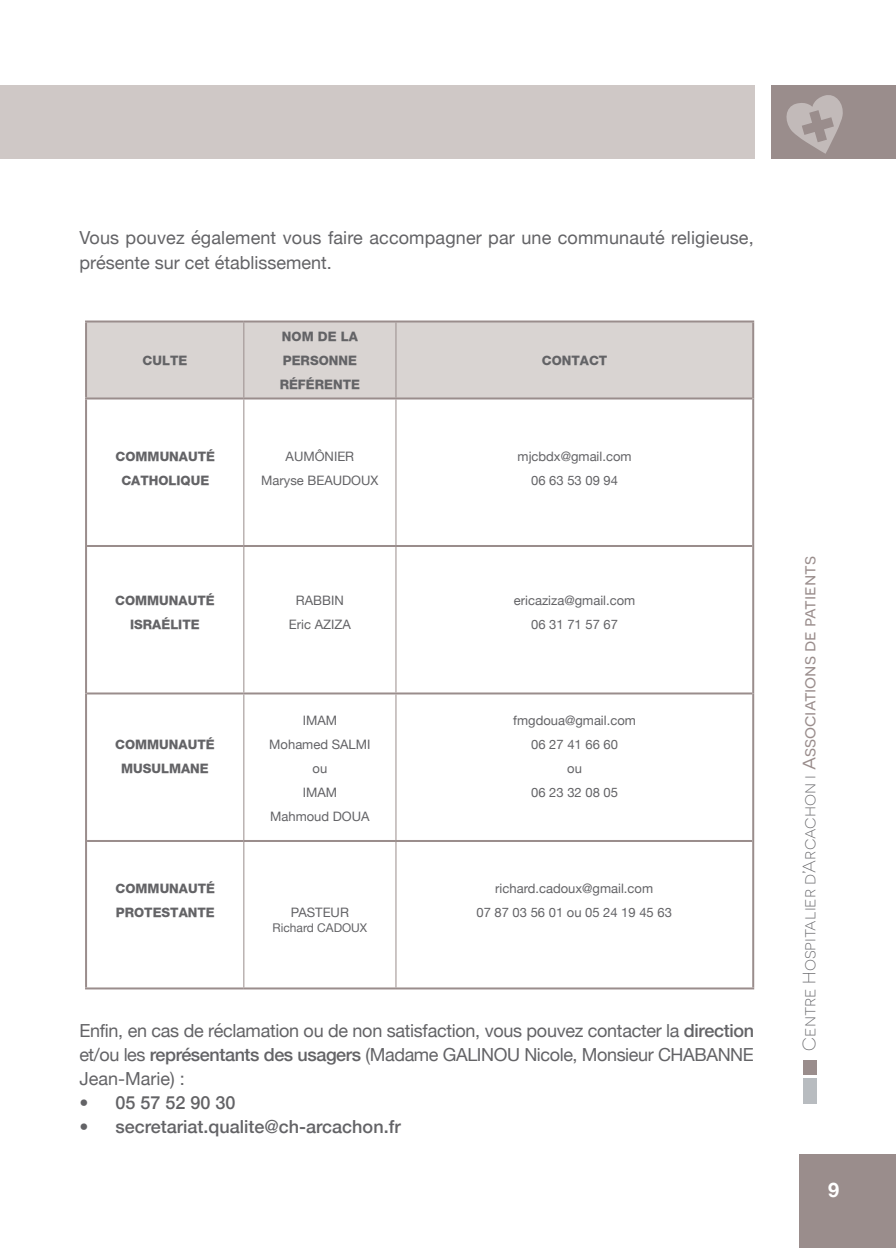
<style>
.page{position:relative;width:896px;height:1248px;background:#fff}
.page>*{position:absolute;margin:0;border:0;box-sizing:border-box;transform-origin:0 0}
.t1{font:700 20px "Helvetica Neue";color:#fff}
.CORPS_DE_TEXTE{font:18px/24px "Helvetica Neue";color:#636366}
.t2{font:300 18px "Novecentosanswide";color:#636366}
.t3{font:500 18px "Helvetica Neue";color:#636366}
.liste_corps{font:13px "Helvetica Neue";color:#636366}
.liste_corps-2{font:800 13px/24px "Helvetica Neue";color:#636366;text-align:center}
.CORPS_DE_TEXTE-2{font:12px "Helvetica Neue";color:#636366}
.s1{font-weight:500}
.s2{font-weight:400;color:#9a8d8c}
</style>
<div class="page">
<div style="left:802px;top:1060px;width:14px;height:14px;background:#9a8d8c"></div>
<div style="left:802px;top:1078px;width:14px;height:25px;background:#b8bcc0"></div>
<div style="left:799px;top:1154px;width:97px;height:93px;background:#9a8d8c"></div>
<div style="left:0;top:85px;width:754px;height:74px;background:#cfc8c6"></div>
<div style="left:771px;top:85px;width:125px;height:74px;background:#9a8d8c"></div>
<svg style="left:786px;top:95px;width:57px;height:59px"></svg>
<div style="left:87px;top:322px;width:665px;height:75px;background:#d9d4d2"></div>
<hr style="left:243px;top:322px;width:1px;height:75px;background:#9a8d8c">
<hr style="left:85px;top:320px;width:159px;height:2px;background:#9a8d8c">
<hr style="left:85px;top:322px;width:2px;height:75px;background:#9a8d8c">
<hr style="left:244px;top:320px;width:152px;height:2px;background:#9a8d8c">
<hr style="left:85px;top:397px;width:159px;height:2px;background:#9a8d8c">
<hr style="left:244px;top:397px;width:152px;height:2px;background:#9a8d8c">
<hr style="left:85px;top:399px;width:2px;height:147px;background:#9a8d8c">
<hr style="left:243px;top:399px;width:1px;height:146px;background:#9a8d8c">
<hr style="left:87px;top:545px;width:157px;height:2px;background:#9a8d8c">
<hr style="left:244px;top:545px;width:152px;height:2px;background:#9a8d8c">
<hr style="left:87px;top:692px;width:157px;height:2px;background:#9a8d8c">
<hr style="left:87px;top:839px;width:157px;height:2px;background:#9a8d8c">
<hr style="left:85px;top:987px;width:159px;height:2px;background:#9a8d8c">
<hr style="left:85px;top:546px;width:2px;height:147px;background:#9a8d8c">
<hr style="left:243px;top:547px;width:1px;height:145px;background:#9a8d8c">
<hr style="left:85px;top:693px;width:2px;height:147px;background:#9a8d8c">
<hr style="left:244px;top:692px;width:152px;height:2px;background:#9a8d8c">
<hr style="left:243px;top:694px;width:1px;height:145px;background:#9a8d8c">
<hr style="left:85px;top:840px;width:2px;height:147px;background:#9a8d8c">
<hr style="left:244px;top:839px;width:152px;height:2px;background:#9a8d8c">
<hr style="left:243px;top:841px;width:1px;height:146px;background:#9a8d8c">
<hr style="left:244px;top:987px;width:152px;height:2px;background:#9a8d8c">
<hr style="left:396px;top:320px;width:358px;height:2px;background:#9a8d8c">
<hr style="left:396px;top:397px;width:356px;height:2px;background:#9a8d8c">
<hr style="left:396px;top:545px;width:356px;height:2px;background:#9a8d8c">
<hr style="left:396px;top:692px;width:356px;height:2px;background:#9a8d8c">
<hr style="left:396px;top:839px;width:356px;height:2px;background:#9a8d8c">
<hr style="left:396px;top:987px;width:358px;height:2px;background:#9a8d8c">
<hr style="left:396px;top:322px;width:1px;height:75px;background:#9a8d8c">
<hr style="left:396px;top:399px;width:1px;height:146px;background:#9a8d8c">
<hr style="left:396px;top:547px;width:1px;height:145px;background:#9a8d8c">
<hr style="left:396px;top:694px;width:1px;height:145px;background:#9a8d8c">
<hr style="left:396px;top:841px;width:1px;height:146px;background:#9a8d8c">
<hr style="left:752px;top:322px;width:2px;height:76px;background:#9a8d8c">
<hr style="left:752px;top:398px;width:2px;height:148px;background:#9a8d8c">
<hr style="left:752px;top:546px;width:2px;height:147px;background:#9a8d8c">
<hr style="left:752px;top:693px;width:2px;height:147px;background:#9a8d8c">
<hr style="left:752px;top:840px;width:2px;height:147px;background:#9a8d8c">
<p class="CORPS_DE_TEXTE" style="left:79px;top:227px;width:676px">Vous pouvez également vous faire accompagner par une communauté religieuse, présente sur cet établissement.</p>
<p class="liste_corps-2" style="left:143px;top:348px;width:46px">CULTE</p>
<p class="liste_corps-2" style="left:280px;top:324px;width:82px;text-align:left">NOM DE LA<br>PERSONNE<br>RÉFÉRENTE</p>
<p class="liste_corps-2" style="left:116px;top:444px;width:101px">COMMUNAUTÉ<br>CATHOLIQUE</p>
<p class="liste_corps" style="left:286px;top:446px;width:70px">AUMÔNIER</p>
<p class="liste_corps" style="left:261px;top:470px;width:119px">Maryse BEAUDOUX</p>
<p class="liste_corps-2" style="left:115px;top:588px;width:101px">COMMUNAUTÉ<br>ISRAÉLITE</p>
<p class="liste_corps" style="left:296px;top:590px;width:49px">RABBIN</p>
<p class="liste_corps" style="left:289px;top:614px;width:63px">Eric AZIZA</p>
<p class="liste_corps-2" style="left:115px;top:732px;width:101px">COMMUNAUTÉ<br>MUSULMANE</p>
<p class="liste_corps-2" style="left:116px;top:876px;width:101px;text-align:left">COMMUNAUTÉ<br>PROTESTANTE</p>
<p class="liste_corps" style="left:303px;top:710px;width:36px">IMAM</p>
<p class="liste_corps" style="left:269px;top:734px;width:103px">Mohamed SALMI</p>
<p class="liste_corps" style="left:312px;top:758px;width:16px">ou</p>
<p class="liste_corps" style="left:303px;top:782px;width:36px">IMAM</p>
<p class="liste_corps" style="left:270px;top:806px;width:101px">Mahmoud DOUA</p>
<p class="liste_corps" style="left:291px;top:902px;width:60px">PASTEUR</p>
<p class="CORPS_DE_TEXTE-2" style="left:272px;top:918px;width:96px">Richard CADOUX</p>
<p class="liste_corps-2" style="left:542px;top:348px;width:67px">CONTACT</p>
<p class="liste_corps" style="left:517px;top:446px;width:115px">mjcbdx@gmail.com</p>
<p class="liste_corps" style="left:531px;top:470px;width:88px">06 63 53 09 94</p>
<p class="liste_corps" style="left:514px;top:590px;width:123px">ericaziza@gmail.com</p>
<p class="liste_corps" style="left:531px;top:614px;width:88px">06 31 71 57 67</p>
<p class="liste_corps" style="left:513px;top:710px;width:124px">fmgdoua@gmail.com</p>
<p class="liste_corps" style="left:531px;top:734px;width:88px">06 27 41 66 60</p>
<p class="liste_corps" style="left:567px;top:758px;width:16px">ou</p>
<p class="liste_corps" style="left:531px;top:782px;width:88px">06 23 32 08 05</p>
<p class="liste_corps" style="left:495px;top:878px;width:159px">richard.cadoux@gmail.com</p>
<p class="liste_corps" style="left:476px;top:902px;width:197px">07 87 03 56 01 ou 05 24 19 45 63</p>
<p class="CORPS_DE_TEXTE" style="left:79px;top:1019px;width:676px;text-align:justify">Enfin, en cas de réclamation ou de non satisfaction, vous pouvez contacter la <span class="s1">direction </span>et/ou les <span class="s1">représentants des usagers</span> (Madame GALINOU Nicole, Monsieur CHABANNE Jean-Marie) :</p>
<p class="t3" style="left:79px;top:1087px;width:158px">• 05 57 52 90 30</p>
<p class="t3" style="left:79px;top:1111px;width:323px">• secretariat.qualite@ch-arcachon.fr</p>
<p class="t2" style="left:799px;top:1050px;width:495px;rotate:-90deg">Centre Hospitalier d’Arcachon ı <span class="s2">Associations de patients</span></p>
<p class="t1" style="left:828px;top:1173px;width:13px">9</p>
</div>
